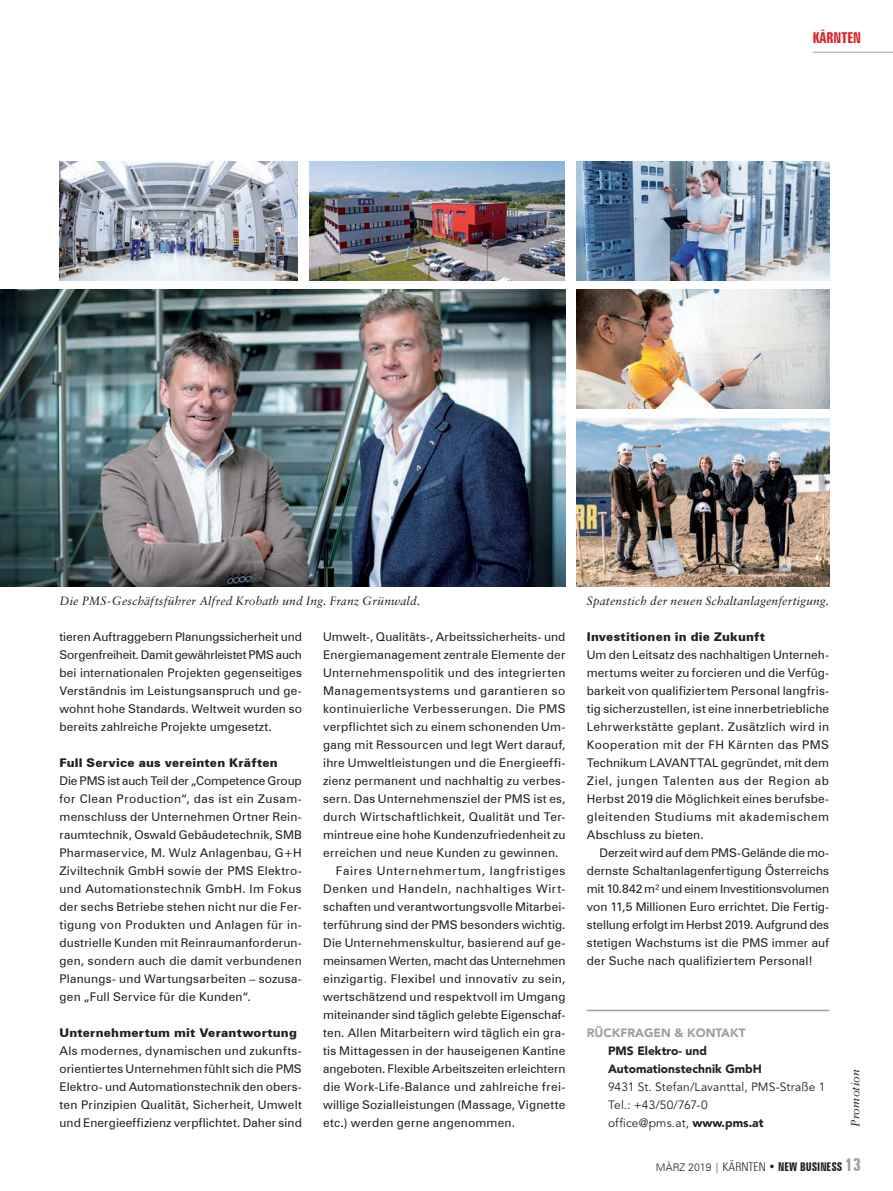
<style>
.page{position:relative;width:893px;height:1191px;background:#fff}
.page>*{position:absolute;margin:0;border:0;box-sizing:border-box;transform-origin:0 0}
.t1{font:700 extra-condensed 15px "Zurich BT";color:#da2128}
.t2{font:12px/18px "Zurich BT";letter-spacing:.02em;color:#231f20;text-align:justify}
.t3{font:italic 12px "Sabon LT Std";letter-spacing:.015em;color:#231f20}
.t4{font:900 12px "Zurich BT";letter-spacing:.015em;color:#231f20}
.t5{font:12px/18px "Avenir LT Std";letter-spacing:.01em;color:#231f20}
.t6{font:12px "Zurich BT";color:#231f20}
.t7{font:900 12px/18px "Avenir LT Std";color:#231f20}
.t8{font:12px "Zurich BT";letter-spacing:-.01em;color:#231f20}
.t9{font:12px "Zurich BT";letter-spacing:.06em;color:#231f20}
.t10{font:12px "Zurich BT";letter-spacing:.045em;color:#231f20}
.t11{font:12px "Zurich BT";letter-spacing:.04em;color:#231f20}
.t12{font:700 extra-condensed 12px "Zurich BT";color:#231f20}
.t13{font:900 12px "Avenir LT Std";color:#9d9fa2}
.s1{font-weight:900}
.s2{font-weight:300;font-stretch:normal;font-size:10.5px}
.s3{font-weight:300;font-stretch:condensed}
.s4{font-size:18px;color:#9d9fa2}
</style>
<div class="page">
<hr style="left:813px;top:52px;width:80px;height:1px;background:#9d9fa2">
<img style="left:309px;top:162px;width:255px;height:118px">
<img style="left:576px;top:162px;width:253px;height:118px">
<img style="left:60px;top:162px;width:238px;height:118px">
<img style="left:576px;top:289px;width:253px;height:119px">
<img style="left:576px;top:418px;width:253px;height:168px">
<img style="left:0;top:289px;width:566px;height:297px">
<hr style="left:587px;top:1009px;width:242px;height:2px;background:#9d9fa2">
<p class="t1" style="left:813px;top:29px;width:50px">KÄRNTEN</p>
<p class="t3" style="left:60px;top:593px;width:362px">Die PMS -Geschäftsführer Alfred Krobath und Ing. Franz Grünwald.</p>
<p class="t3" style="left:587px;top:593px;width:244px">Spatenstich der neuen Schaltanlagenfertigung.</p>
<p class="t2" style="left:60px;top:627px;width:244px">tieren Auftraggebern Planungssicherheit und Sorgenfreiheit. Damit gewährleistet PMS auch bei internationalen Projekten gegenseitiges Verständnis im Leistungsanspruch und ge&shy;wohnt hohe Standards. Weltweit wurden so bereits zahlreiche Projekte umgesetzt.</p>
<p class="t4" style="left:60px;top:755px;width:220px">Full Service aus vereinten Kräften</p>
<p class="t2" style="left:60px;top:771px;width:244px">Die PMS ist auch Teil der „Competence Group for Clean Production“, das ist ein Zusam&shy;menschluss der Unternehmen Ortner Rein&shy;raumtechnik, Oswald Gebäudetechnik, SMB Pharmaservice, M. Wulz Anlagenbau, G+H Ziviltechnik GmbH sowie der PMS Elektro&shy;und Automationstechnik GmbH. Im Fokus der sechs Betriebe stehen nicht nur die Fer&shy;tigung von Produkten und Anlagen für in&shy;dustrielle Kunden mit Reinraumanforderun&shy;gen, sondern auch die damit verbundenen Planungs- und Wartungsarbeiten – sozusa&shy;gen „Full Service für die Kunden“.</p>
<p class="t4" style="left:60px;top:1025px;width:239px">Unternehmertum mit Verantwortung</p>
<p class="t2" style="left:60px;top:1041px;width:244px">Als modernes, dynamischen und zukunfts&shy;orientiertes Unternehmen fühlt sich die PMS Elektro- und Automationstechnik den obers&shy;ten Prinzipien Qualität, Sicherheit, Umwelt und Energieeffizienz verpflichtet. Daher sind</p>
<p class="t2" style="left:323px;top:627px;width:244px">Umwelt-, Qualitäts-, Arbeitssicherheits- und</p>
<p class="t2" style="left:323px;top:645px;width:244px">Energiemanagement zentrale Elemente der</p>
<p class="t2" style="left:323px;top:663px;width:244px">Unternehmenspolitik und des integrierten</p>
<p class="t11" style="left:323px;top:683px;width:244px">Managementsystems und garantieren so</p>
<p class="t2" style="left:323px;top:699px;width:244px">kontinuierliche Verbesserungen. Die PMS</p>
<p class="t2" style="left:323px;top:717px;width:244px">verpflichtet sich zu einem schonenden Um-</p>
<p class="t2" style="left:323px;top:735px;width:244px">gang mit Ressourcen und legt Wert darauf,</p>
<p class="t2" style="left:323px;top:753px;width:244px">ihre Umweltleistungen und die Energieeffi-</p>
<p class="t2" style="left:323px;top:771px;width:244px">zienz permanent und nachhaltig zu verbes-</p>
<p class="t2" style="left:323px;top:789px;width:244px">sern. Das Unternehmensziel der PMS ist es,</p>
<p class="t2" style="left:323px;top:807px;width:244px">durch Wirtschaftlichkeit, Qualität und Ter-</p>
<p class="t2" style="left:323px;top:825px;width:244px">mintreue eine hohe Kundenzufriedenheit zu</p>
<p class="t2" style="left:323px;top:843px;width:237px">erreichen und neue Kunden zu gewinnen.</p>
<p class="t9" style="left:336px;top:863px;width:231px">Faires Unternehmertum, langfristiges</p>
<p class="t10" style="left:323px;top:881px;width:244px">Denken und Handeln, nachhaltiges Wirt-</p>
<p class="t2" style="left:323px;top:897px;width:244px">schaften und verantwortungsvolle Mitarbei-</p>
<p class="t2" style="left:323px;top:915px;width:244px">terführung sind der PMS besonders wichtig.</p>
<p class="t2" style="left:323px;top:933px;width:244px">Die Unternehmenskultur, basierend auf ge-</p>
<p class="t8" style="left:323px;top:953px;width:244px">meinsamen Werten, macht das Unternehmen</p>
<p class="t2" style="left:323px;top:969px;width:244px">einzigartig. Flexibel und innovativ zu sein,</p>
<p class="t2" style="left:323px;top:987px;width:244px">wertschätzend und respektvoll im Umgang</p>
<p class="t2" style="left:323px;top:1005px;width:244px">miteinander sind täglich gelebte Eigenschaf-</p>
<p class="t2" style="left:323px;top:1023px;width:244px">ten. Allen Mitarbeitern wird täglich ein gra-</p>
<p class="t2" style="left:323px;top:1041px;width:244px">tis Mittagessen in der hauseigenen Kantine</p>
<p class="t6" style="left:323px;top:1061px;width:244px">angeboten. Flexible Arbeitszeiten erleichtern</p>
<p class="t2" style="left:323px;top:1077px;width:244px">die Work-Life-Balance und zahlreiche frei-</p>
<p class="t2" style="left:323px;top:1095px;width:244px">willige Sozialleistungen (Massage, Vignette</p>
<p class="t2" style="left:323px;top:1113px;width:194px">etc.) werden gerne angenommen.</p>
<p class="t4" style="left:587px;top:629px;width:180px">Investitionen in die Zukunft</p>
<p class="t2" style="left:587px;top:645px;width:244px">Um den Leitsatz des nachhaltigen Unterneh&shy;mertums weiter zu forcieren und die Verfüg&shy;barkeit von qualifiziertem Personal langfris&shy;tig sicherzustellen, ist eine innerbetriebliche Lehrwerkstätte geplant. Zusätzlich wird in Kooperation mit der FH Kärnten das PMS Technikum LAVANTTAL gegründet, mit dem Ziel, jungen Talenten aus der Region ab Herbst 2019 die Möglichkeit eines berufsbe&shy;gleitenden Studiums mit akademischem Abschluss zu bieten.</p>
<p class="t2" style="left:587px;top:843px;width:244px;text-indent:13px">Derzeit wird auf dem PMS-Gelände die mo&shy;dernste Schaltanlagenfertigung Österreichs mit 10.842 m² und einem Investitionsvolumen von 11,5 Millionen Euro errichtet. Die Fertig&shy;stellung erfolgt im Herbst 2019. Aufgrund des stetigen Wachstums ist die PMS immer auf der Suche nach qualifiziertem Personal!</p>
<p class="t13" style="left:587px;top:1025px;width:160px">RÜCKFRAGEN &amp; KONTAKT</p>
<p class="t7" style="left:608px;top:1041px;width:155px">PMS Elektro- und<br>Automationstechnik GmbH</p>
<p class="t5" style="left:608px;top:1078px;width:219px">9431 St. Stefan/Lavanttal, PMS-Straße 1<br>Tel.: +43/50/767-0<br>office@pms.at, <span class="s1">www.pms.at</span></p>
<p class="t3" style="left:848px;top:1126px;width:59px;rotate:-90deg">Promotion</p>
<p class="t12" style="left:656px;top:1159px;width:207px"><span class="s2">MÄRZ 2019 |</span> <span class="s3">KÄRNTEN</span> • NEW BUSINESS <span class="s4">13</span></p>
</div>
